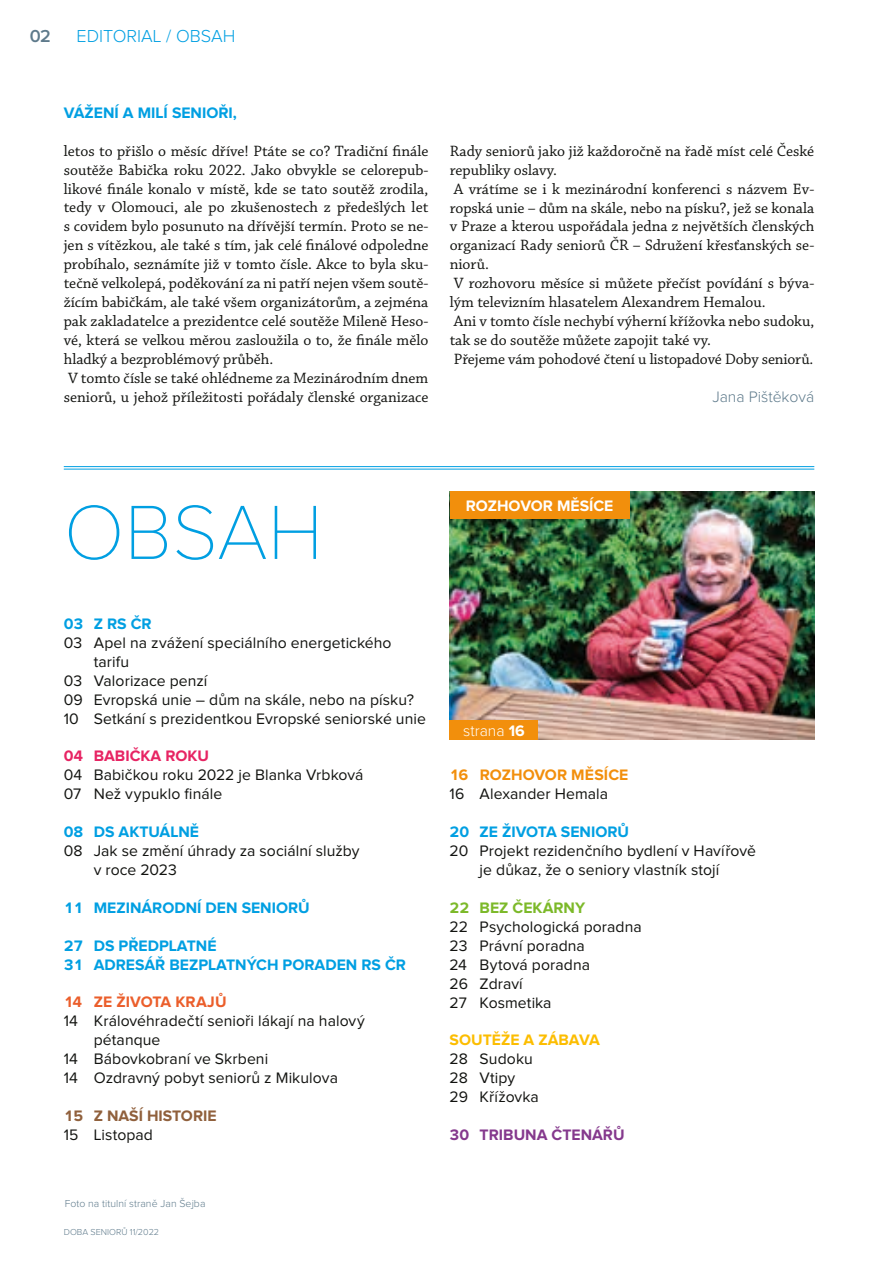
<style>
.page{position:relative;width:893px;height:1263px;background:#fff}
.page>*{position:absolute;margin:0;border:0;box-sizing:border-box;transform-origin:0 0}
.t1{font:100 79.5px "Proxima Nova T";color:#009fe2}
.t2{font:300 18px "Proxima Nova";color:#009fe2}
.t3{font:600 18px "Proxima Nova";color:#5e7a8b}
.t4{font:15.75px/18.9px "Chaparral Pro";color:#121310}
.t5{font:15.75px/18.9px "Proxima Nova";letter-spacing:.005em;color:#121310}
.t6{font:700 15.75px/18.9px "Proxima Nova";color:#009fe2}
.t7{font:700 15.75px "Proxima Nova";letter-spacing:.005em;color:#f28f0c}
.t8{font:700 15.75px "Proxima Nova";color:#85398d}
.t9{font:700 15.75px "Proxima Nova";letter-spacing:.005em;color:#eb5e2b}
.t10{font:700 15.75px "Proxima Nova";color:#90603c}
.t11{font:700 15.75px "Proxima Nova";color:#fcbd00}
.t12{font:700 15.75px "Proxima Nova";color:#fff}
.t13{font:700 15.75px "Proxima Nova";color:#e72463}
.t14{font:300 15.75px "Proxima Nova";color:#5e7a8b}
.t15{font:700 15.75px "Proxima Nova";color:#7cb929}
.t16{font:300 15.75px "Proxima Nova";color:#fff}
.t17{font:300 10.5px "Proxima Nova";letter-spacing:.005em;color:#5e7a8b}
.t18{font:300 9px "Proxima Nova";color:#5e7a8b}
.s1{font-weight:700}
</style>
<div class="page">
<hr style="left:64px;top:466px;width:750px;height:1px;background:#009fe2">
<hr style="left:64px;top:469px;width:750px;height:1px;background:#009fe2">
<img style="left:450px;top:491px;width:364px;height:249px">
<div style="left:450px;top:491px;width:180px;height:28px;background:#f28f0c"></div>
<div style="left:450px;top:720px;width:88px;height:20px;background:#f28f0c"></div>
<p class="t3" style="left:30px;top:28px;width:23px">02</p>
<p class="t2" style="left:77px;top:28px;width:160px">EDITORIAL / OBSAH</p>
<p class="t6" style="left:64px;top:104px;width:175px">VÁŽENÍ A MILÍ SENIOŘI,</p>
<p class="t4" style="left:64px;top:142px;width:366px">letos to přišlo o měsíc dříve! Ptáte se co? Tradiční finále soutěže Babička roku 2022. Jako obvykle se celorepub&shy;likové finále konalo v místě, kde se tato soutěž zrodila, tedy v Olomouci, ale po zkušenostech z předešlých let s covidem bylo posunuto na dřívější termín. Proto se ne&shy;jen s vítězkou, ale také s tím, jak celé finálové odpoledne probíhalo, seznámíte již v tomto čísle. Akce to byla sku&shy;tečně velkolepá, poděkování za ni patří nejen všem soutě&shy;žícím babičkám, ale také všem organizátorům, a zejména pak zakladatelce a prezidentce celé soutěže Mileně Heso&shy;vé, která se velkou měrou zasloužila o to, že finále mělo hladký a bezproblémový průběh.<br>V tomto čísle se také ohlédneme za Mezinárodním dnem seniorů, u jehož příležitosti pořádaly členské organizace</p>
<p class="t4" style="left:450px;top:142px;width:366px">Rady seniorů jako již každoročně na řadě míst celé České republiky oslavy.<br>A vrátíme se i k mezinárodní konferenci s názvem Ev&shy;ropská unie – dům na skále, nebo na písku?, jež se konala v Praze a kterou uspořádala jedna z největších členských organizací Rady seniorů ČR – Sdružení křesťanských se&shy;niorů.<br>V rozhovoru měsíce si můžete přečíst povídání s býva&shy;lým televizním hlasatelem Alexandrem Hemalou.<br>Ani v tomto čísle nechybí výherní křížovka nebo sudoku, tak se do soutěže můžete zapojit také vy.<br>Přejeme vám pohodové čtení u listopadové Doby seniorů.</p>
<p class="t14" style="left:712px;top:389px;width:103px">Jana Pištěková</p>
<h1 class="t1" style="left:64px;top:487px;width:261px">OBSAH</h1>
<p class="t6" style="left:64px;top:615px;width:89px">03 Z RS ČR</p>
<p class="t5" style="left:64px;top:634px;width:329px">03 Apel na zvážení speciálního energetického</p>
<p class="t5" style="left:94px;top:653px;width:37px">tarifu</p>
<p class="t5" style="left:64px;top:672px;width:145px">03 Valorizace penzí</p>
<p class="t5" style="left:64px;top:690px;width:352px">09 Evropská unie – dům na skále, nebo na písku?</p>
<p class="t5" style="left:64px;top:709px;width:364px">10 Setkání s prezidentkou Evropské seniorské unie</p>
<p class="t13" style="left:64px;top:749px;width:147px">04 BABIČKA ROKU</p>
<p class="t5" style="left:64px;top:766px;width:301px">04 Babičkou roku 2022 je Blanka Vrbková<br>07 Než vypuklo finále</p>
<p class="t6" style="left:64px;top:823px;width:137px">08 DS Aktuálně</p>
<p class="t5" style="left:94px;top:842px;width:267px;text-indent:-30px">08 Jak se změní úhrady za sociální služby v roce 2023</p>
<p class="t6" style="left:64px;top:899px;width:248px">11 MEZINÁRODNÍ DEN SENIORŮ</p>
<p class="t6" style="left:64px;top:937px;width:344px">27 DS PŘEDPLATN É<br>31 ADRESÁŘ BEZPLATNÝCH PORADEN RS ČR</p>
<p class="t9" style="left:64px;top:995px;width:164px">14 ZE ŽIVOTA KRAJŮ</p>
<p class="t5" style="left:64px;top:1012px;width:303px">14 Královéhradečtí senioři lákají na halový</p>
<p class="t5" style="left:94px;top:1031px;width:68px">pétanque</p>
<p class="t5" style="left:64px;top:1050px;width:206px">14 Bábovkobraní ve Skrbeni</p>
<p class="t5" style="left:64px;top:1069px;width:276px">14 Ozdravný pobyt seniorů z M ikulova</p>
<p class="t10" style="left:64px;top:1108px;width:154px">15 Z NAŠÍ HISTORIE</p>
<p class="t5" style="left:64px;top:1126px;width:91px">15 Listopad</p>
<p class="t17" style="left:65px;top:1198px;width:142px">Foto na titulní straně Jan Šejba</p>
<p class="t18" style="left:64px;top:1227px;width:97px">doba seniorů 11/2022</p>
<p class="t12" style="left:466px;top:499px;width:149px">ROZHOVOR MĚSÍCE</p>
<p class="t16" style="left:463px;top:724px;width:63px">strana <span class="s1">16</span></p>
<p class="t7" style="left:450px;top:768px;width:180px">16 ROZHOVOR MĚSÍCE</p>
<p class="t5" style="left:450px;top:785px;width:160px">16 Alexander Hemala</p>
<p class="t6" style="left:450px;top:823px;width:181px">20 ZE ŽIVOTA SENIORŮ</p>
<p class="t5" style="left:450px;top:842px;width:308px;text-align:center">20 Projekt rezidenčního bydlení v Havířově je důkaz, že o seniory vlastník stojí</p>
<p class="t15" style="left:450px;top:900px;width:137px">22 BEZ ČEKÁRNY</p>
<p class="t5" style="left:450px;top:918px;width:194px">22 Psychologická poradna<br>23 Právní poradna<br>24 Bytová poradna<br>26 Zdraví<br>27 Kosmetika</p>
<p class="t11" style="left:450px;top:1033px;width:152px">SOUTĚŽE A ZÁBAVA</p>
<p class="t5" style="left:450px;top:1050px;width:91px">28 Sudoku<br>28 Vtipy<br>29 Křížovka</p>
<p class="t8" style="left:450px;top:1127px;width:177px">30 TRIBUNA ČTENÁŘŮ</p>
</div>
